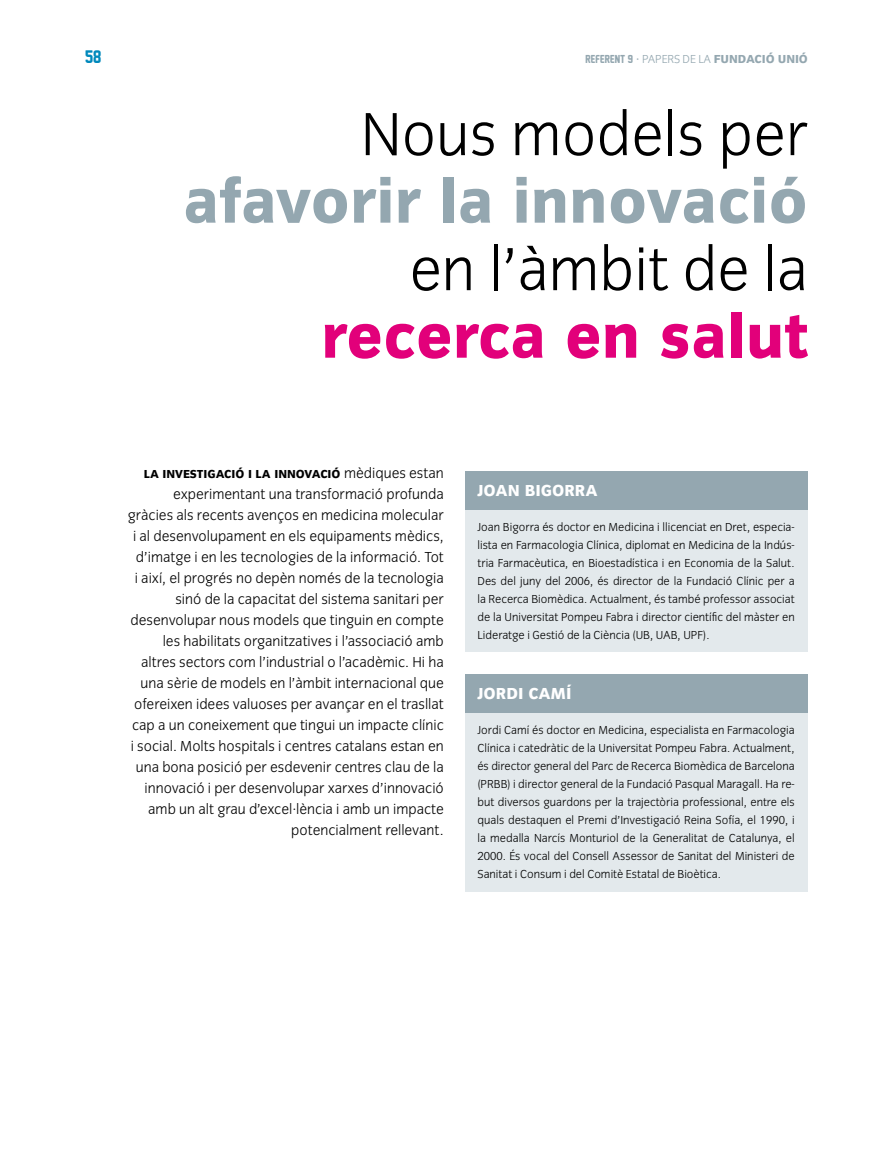
<style>
.page{position:relative;width:893px;height:1170px;background:#fff}
.page>*{position:absolute;margin:0;border:0;box-sizing:border-box;transform-origin:0 0}
.t1{font:300 63px "Congress Sans";color:#000}
.t2{font:800 63px "Congress Sans";color:#94a7b0}
.t3{font:800 63px "Congress Sans";color:#e2007a}
.t4{font:800 16.5px "Congress Sans";color:#fff}
.t5{font:16.5px "New Athletic M54";color:#0089bc}
.t6{font:300 15px/21px "Congress Sans";color:#000;text-align:right}
.t7{font:300 12px/18px "Congress Sans";color:#000;text-align:justify}
.t8{font:800 12px "Congress Sans";letter-spacing:-.01em;color:#94a7b0}
.t9{font:800 12px "Congress Sans";letter-spacing:.02em;color:#000}
.s1{font-family:"New Athletic M54";font-weight:400;font-size:10.5px}
.s2{font-weight:400}
.s3{font-weight:300}
</style>
<div class="page">
<div style="left:465px;top:674px;width:342px;height:218px;background:#e3e9ec"></div>
<div style="left:465px;top:674px;width:342px;height:38px;background:#94a7b0"></div>
<div style="left:465px;top:471px;width:342px;height:181px;background:#e3e9ec"></div>
<div style="left:465px;top:471px;width:342px;height:38px;background:#94a7b0"></div>
<h2 class="t5" style="left:85px;top:48px;width:18px">58</h2>
<p class="t8" style="left:586px;top:52px;width:224px"><span class="s1">REFERENT 9</span> <span class="s2">·</span> <span class="s3">PAPERS DE LA</span> FUNDACIÓ UNIÓ</p>
<h1 class="t1" style="left:361px;top:100px;width:449px">Nous models per</h1>
<h1 class="t2" style="left:183px;top:165px;width:626px">AFAVORIR LA INNOVACIÓ</h1>
<h1 class="t1" style="left:409px;top:235px;width:400px">en l’àmbit de la</h1>
<h1 class="t3" style="left:321px;top:300px;width:488px">RECERCA EN SALUT</h1>
<p class="t6" style="left:128px;top:462px;width:317px">mèdiques estan<br>experimentant una transformació profunda gràcies als recents avenços en medicina molecular i al desenvolupament en els equipaments mèdics, d’imatge i en les tecnologies de la informació. Tot<br>i així, el progrés no depèn només de la tecnologia sinó de la capacitat del sistema sanitari per desenvolupar nous models que tinguin en compte les habilitats organitzatives i l’associació amb altres sectors com l’industrial o l’acadèmic. Hi ha una sèrie de models en l’àmbit internacional que ofereixen idees valuoses per avançar en el trasllat cap a un coneixement que tingui un impacte clínic i social. Molts hospitals i centres catalans estan en una bona posició per esdevenir centres clau de la innovació i per desenvolupar xarxes d’innovació amb un alt grau d’excel·lència i amb un impacte potencialment rellevant.</p>
<p class="t9" style="left:144px;top:467px;width:68px">LA INVESTIGACIÓ</p>
<p class="t9" style="left:248px;top:467px;width:72px">ILA INNOVACIÓ</p>
<h2 class="t4" style="left:477px;top:480px;width:119px">JOAN BIGORRA</h2>
<p class="t7" style="left:477px;top:517px;width:319px">Joan Bigorra és doctor en Medicina i llicenciat en Dret, especia&shy;lista en Farmacologia Clínica, diplomat en Medicina de la Indús&shy;tria Farmacèutica, en Bioestadística i en Economia de la Salut.<br>Des del juny del 2006, és director de la Fundació Clínic per a la Recerca Biomèdica. Actualment, és també professor associat de la Universitat Pompeu Fabra i director científic del màster en Lideratge i Gestió de la Ciència (UB, UAB, UPF).</p>
<h2 class="t4" style="left:477px;top:683px;width:64px">JORDI CAM</h2>
<h2 class="t4" style="left:566px;top:683px;width:7px">Í</h2>
<p class="t7" style="left:477px;top:720px;width:319px">Jordi Camí és doctor en Medicina, especialista en Farmacologia Clínica i catedràtic de la Universitat Pompeu Fabra. Actualment, és director general del Parc de Recerca Biomèdica de Barcelona (PRBB) i director general de la Fundació Pasqual Maragall. Ha re&shy;but diversos guardons per la trajectòria professional, entre els quals destaquen el Premi d’Investigació Reina Sofía, el 1990, i la medalla Narcís Monturiol de la Generalitat de Catalunya, el 2000. És vocal del Consell Assessor de Sanitat del Ministeri de Sanitat i Consum i del Comitè Estatal de Bioètica.</p>
</div>
